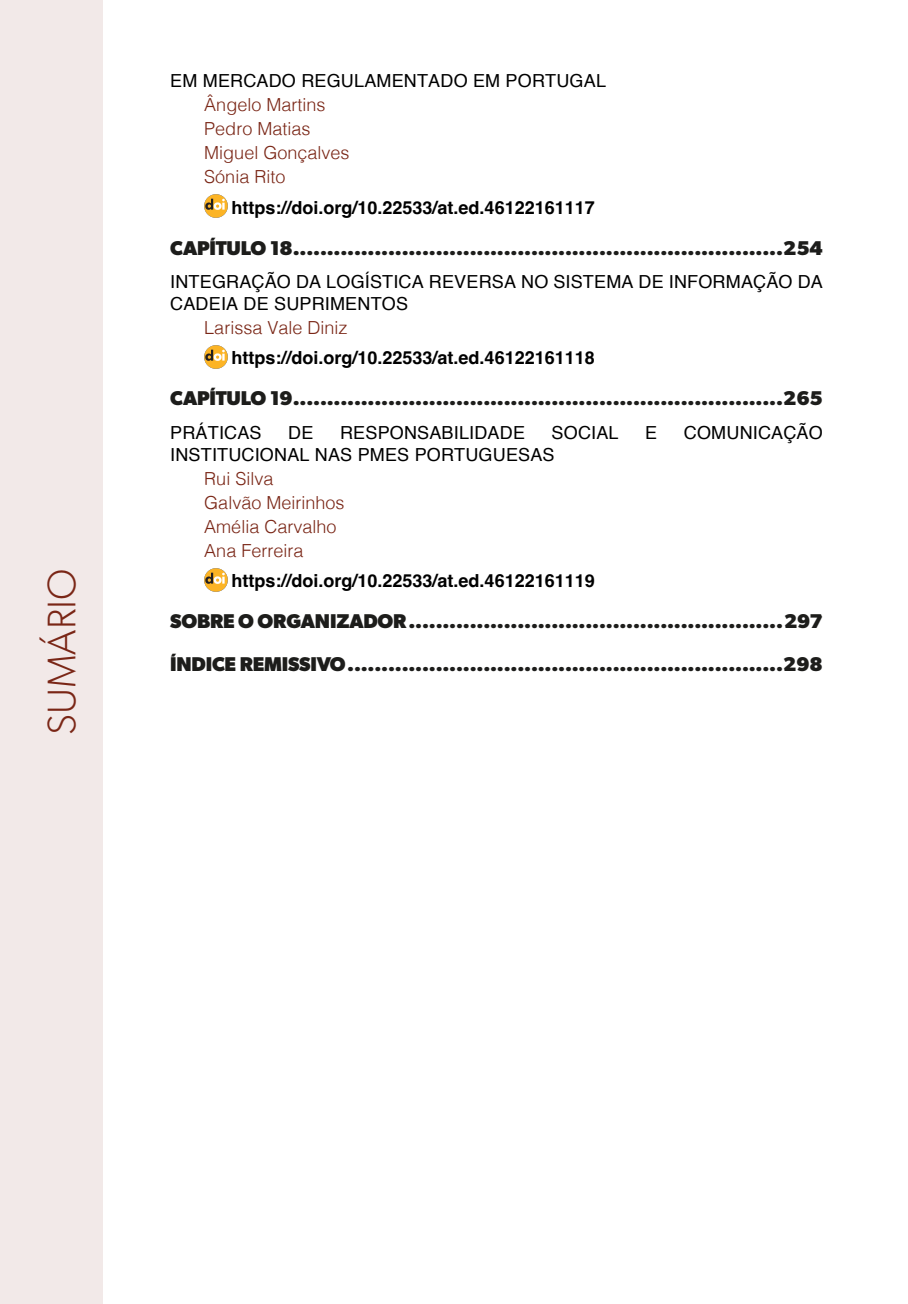
<style>
.page{position:relative;width:908px;height:1304px;background:#fff}
.page>*{position:absolute;margin:0;border:0;box-sizing:border-box;transform-origin:0 0}
.t1{font:300 40px "Gibson";color:#7a2616}
.t2{font:700 20px/43px "Gibson";letter-spacing:-.01em;color:#1d1d1b}
.t3{font:18px/22px "Helvetica";letter-spacing:.01em;color:#000}
.t4{font:700 18px/30.4px "Helvetica";color:#000}
.t5{font:300 18px/24px "Helvetica";color:#7a2616}
.s1{font-style:inherit}
.s2{font-weight:300;color:#7a2616}
</style>
<div class="page">
<div style="left:0;top:0;width:103px;height:1304px;background:#f2e9e8"></div>
<img style="left:204px;top:195px;width:23px;height:23px">
<img style="left:204px;top:345px;width:23px;height:23px">
<img style="left:204px;top:568px;width:23px;height:23px">
<h1 class="t1" style="left:37px;top:735px;width:167px;rotate:-90deg">SUMÁRIO</h1>
<p class="t3" style="left:170px;top:70px;width:437px">EM MERCADO REGULAMENTADO EM PORTUGAL</p>
<p class="t5" style="left:204px;top:92px;width:147px">Ângelo Martins<br>Pedro Matias<br>Miguel Gonçalves<br>Sónia Rito</p>
<p class="t4" style="left:231px;top:194px;width:365px">https://doi.org/10.22533/at.ed.<span class="s1">46122161117</span></p>
<p class="t2" style="left:170px;top:226px;width:653px">CAPÍTULO 18........................................................................254</p>
<p class="t3" style="left:170px;top:271px;width:653px">INTEGRAÇÃO DA LOGÍSTICA REVERSA NO SISTEMA DE INFORMAÇÃO DA<br>CADEIA DE SUPRIMENTOS</p>
<p class="t4" style="left:231px;top:314px;width:365px;text-indent:-27px"><span class="s2">Larissa Vale Diniz </span>https://doi.org/10.22533/at.ed.<span class="s1">46122161118</span></p>
<p class="t2" style="left:170px;top:376px;width:653px">CAPÍTULO 19........................................................................265</p>
<p class="t3" style="left:170px;top:422px;width:93px">PRÁTICAS</p>
<p class="t3" style="left:288px;top:422px;width:27px">DE</p>
<p class="t3" style="left:340px;top:422px;width:186px">RESPONSABILIDADE</p>
<p class="t3" style="left:551px;top:422px;width:68px">SOCIAL</p>
<p class="t3" style="left:645px;top:422px;width:14px">E</p>
<p class="t3" style="left:683px;top:422px;width:140px">COMUNICAÇÃO</p>
<p class="t3" style="left:170px;top:444px;width:386px">INSTITUCIONAL NAS PMES PORTUGUESAS</p>
<p class="t5" style="left:204px;top:465px;width:142px">Rui Silva<br>Galvão Meirinhos<br>Amélia Carvalho<br>Ana Ferreira</p>
<p class="t4" style="left:231px;top:568px;width:365px">https://doi.org/10.22533/at.ed.<span class="s1">46122161119</span></p>
<p class="t2" style="left:170px;top:599px;width:653px">SOBRE O ORGANIZADOR.......................................................297<br>ÍNDICE REMISSIVO................................................................298</p>
</div>
